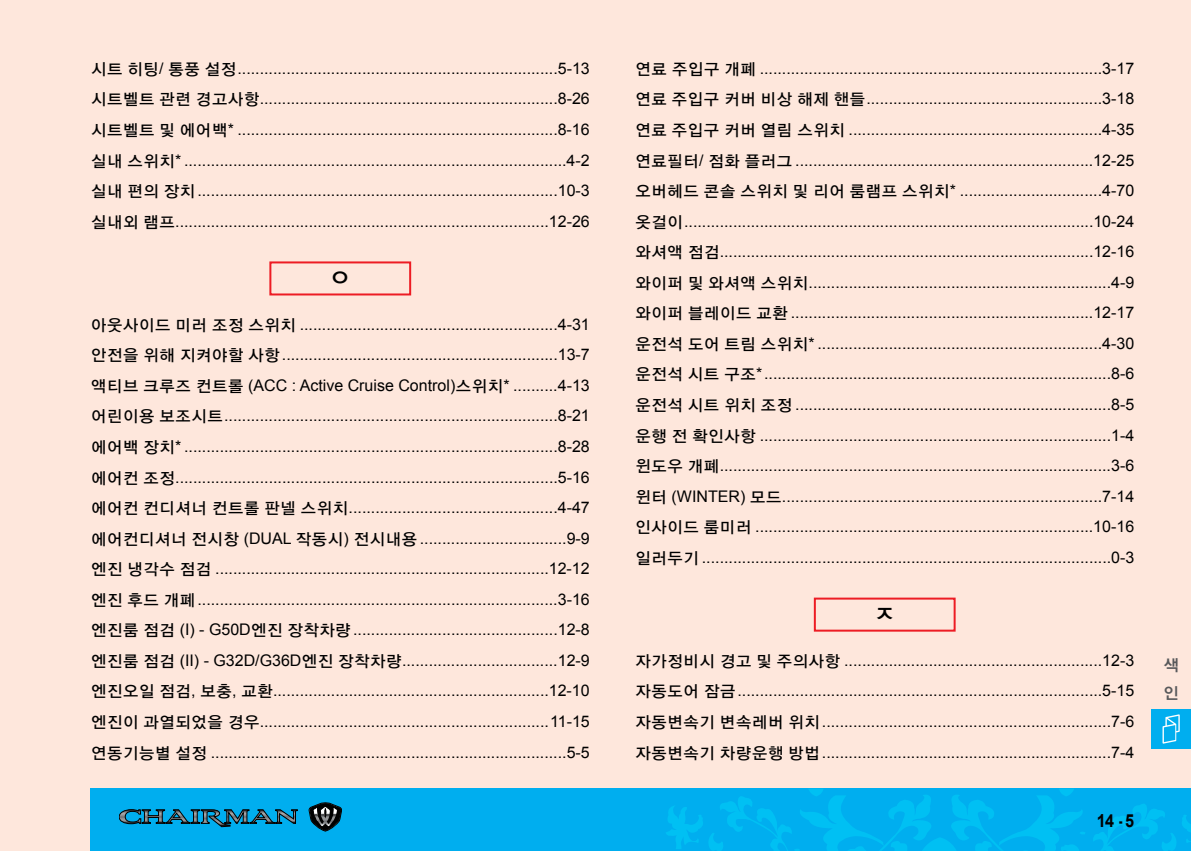
<style>
.page{position:relative;width:1191px;height:851px;background:#fff}
.page>*{position:absolute;margin:0;border:0;box-sizing:border-box;transform-origin:0 0}
.t1{font:22px "YDIYGO140 KS Cpc EUC H";color:#000}
.t2{font:700 18px "Arial";color:#000;scale:.9 1}
.t3{font:16px/30.6px "Arial";color:#000;text-align:justify}
.t4{font:16px/27.8px "YDIYGO140 KS Cpc EUC H";color:#58595b}
.s1{font-family:"YDIYGO130 KS Cpc EUC H"}
</style>
<div class="page">
<div style="left:0;top:0;width:1191px;height:850px;background:#fee7dc"></div>
<div style="left:91px;top:788px;width:1100px;height:62px;background:#00aeef"></div>
<svg style="left:665px;top:789px;width:421px;height:62px"></svg>
<svg style="left:1093px;top:804px;width:98px;height:46px"></svg>
<svg style="left:309px;top:802px;width:33px;height:29px"></svg>
<svg style="left:119px;top:809px;width:178px;height:17px"></svg>
<div style="left:1151px;top:709px;width:40px;height:39px;background:#00aeef"></div>
<svg style="left:1162px;top:714px;width:17px;height:29px"></svg>
<div style="left:269px;top:261px;width:142px;height:34px;border:2px solid #ed1c24"></div>
<div style="left:814px;top:597px;width:141px;height:34px;border:2px solid #ed1c24"></div>
<p class="t3" style="left:91px;top:53px;width:500px"><span class="s1">시트 히팅</span>/ <span class="s1">통풍 설정</span>........................................................................5-13 <span class="s1">시트벨트 관련 경고사항</span>...................................................................8-26 <span class="s1">시트벨트 및 에어백</span>* ........................................................................8-16 <span class="s1">실내 스위치</span>* ......................................................................................4-2 <span class="s1">실내 편의 장치</span>.................................................................................10-3 <span class="s1">실내외 램프</span>....................................................................................12-26</p>
<h1 class="t1" style="left:329px;top:266px;width:23px">ㅇ</h1>
<p class="t3" style="left:91px;top:309px;width:500px"><span class="s1">아웃사이드 미러 조정 스위치</span> ..........................................................4-31 <span class="s1">안전을 위해 지켜야할 사항</span>..............................................................13-7 <span class="s1">액티브 크루즈 컨트롤</span> (ACC : Active Cruise Control)<span class="s1">스위치</span>* ..........4-13 <span class="s1">어린이용 보조시트</span>...........................................................................8-21 <span class="s1">에어백 장치</span>* ....................................................................................8-28 <span class="s1">에어컨 조정</span>......................................................................................5-16 <span class="s1">에어컨 컨디셔너 컨트롤 판넬 스위치</span>...............................................4-47 <span class="s1">에어컨디셔너 전시창</span> (DUAL <span class="s1">작동시</span>) <span class="s1">전시내용</span>.................................9-9 <span class="s1">엔진 냉각수 점검</span> ...........................................................................12-12 <span class="s1">엔진 후드 개폐</span>.................................................................................3-16 <span class="s1">엔진룸 점검</span> (I) - G50D<span class="s1">엔진 장착차량</span>..............................................12-8 <span class="s1">엔진룸 점검</span> (II) - G32D/G36D<span class="s1">엔진 장착차량</span>...................................12-9 <span class="s1">엔진오일 점검</span>, <span class="s1">보충</span>, <span class="s1">교환</span>..............................................................12-10 <span class="s1">엔진이 과열되었을 경우</span>.................................................................11-15 <span class="s1">연동기능별 설정</span> ................................................................................5-5</p>
<p class="t3" style="left:635px;top:53px;width:500px"><span class="s1">연료 주입구 개폐</span> .............................................................................3-17 <span class="s1">연료 주입구 커버 비상 해제 핸들</span>.....................................................3-18 <span class="s1">연료 주입구 커버 열림 스위치</span> .........................................................4-35 <span class="s1">연료필터</span>/ <span class="s1">점화 플러그</span> ...................................................................12-25 <span class="s1">오버헤드 콘솔 스위치 및 리어 룸램프 스위치</span>* ................................4-70 <span class="s1">옷걸이</span>............................................................................................10-24 <span class="s1">와셔액 점검</span>....................................................................................12-16 <span class="s1">와이퍼 및 와셔액 스위치</span>....................................................................4-9 <span class="s1">와이퍼 블레이드 교환</span> ....................................................................12-17 <span class="s1">운전석 도어 트림 스위치</span>* ................................................................4-30 <span class="s1">운전석 시트 구조</span>*..............................................................................8-6 <span class="s1">운전석 시트 위치 조정</span> .......................................................................8-5 <span class="s1">운행 전 확인사항</span> ...............................................................................1-4 <span class="s1">윈도우 개폐</span>........................................................................................3-6 <span class="s1">윈터</span> (WINTER) <span class="s1">모드</span>........................................................................7-14 <span class="s1">인사이드 룸미러</span> ............................................................................10-16 <span class="s1">일러두기</span> ............................................................................................0-3</p>
<h1 class="t1" style="left:873px;top:602px;width:23px">ㅈ</h1>
<p class="t3" style="left:635px;top:645px;width:500px"><span class="s1">자가정비시 경고 및 주의사항</span> ..........................................................12-3 <span class="s1">자동도어 잠금</span>..................................................................................5-15 <span class="s1">자동변속기 변속레버 위치</span>.................................................................7-6 <span class="s1">자동변속기 차량운행 방법</span>.................................................................7-4</p>
<p class="t2" style="left:1096px;top:808px;width:43px">14 - 5</p>
<p class="t4" style="left:1163px;top:651px;width:17px">색 인</p>
</div>
